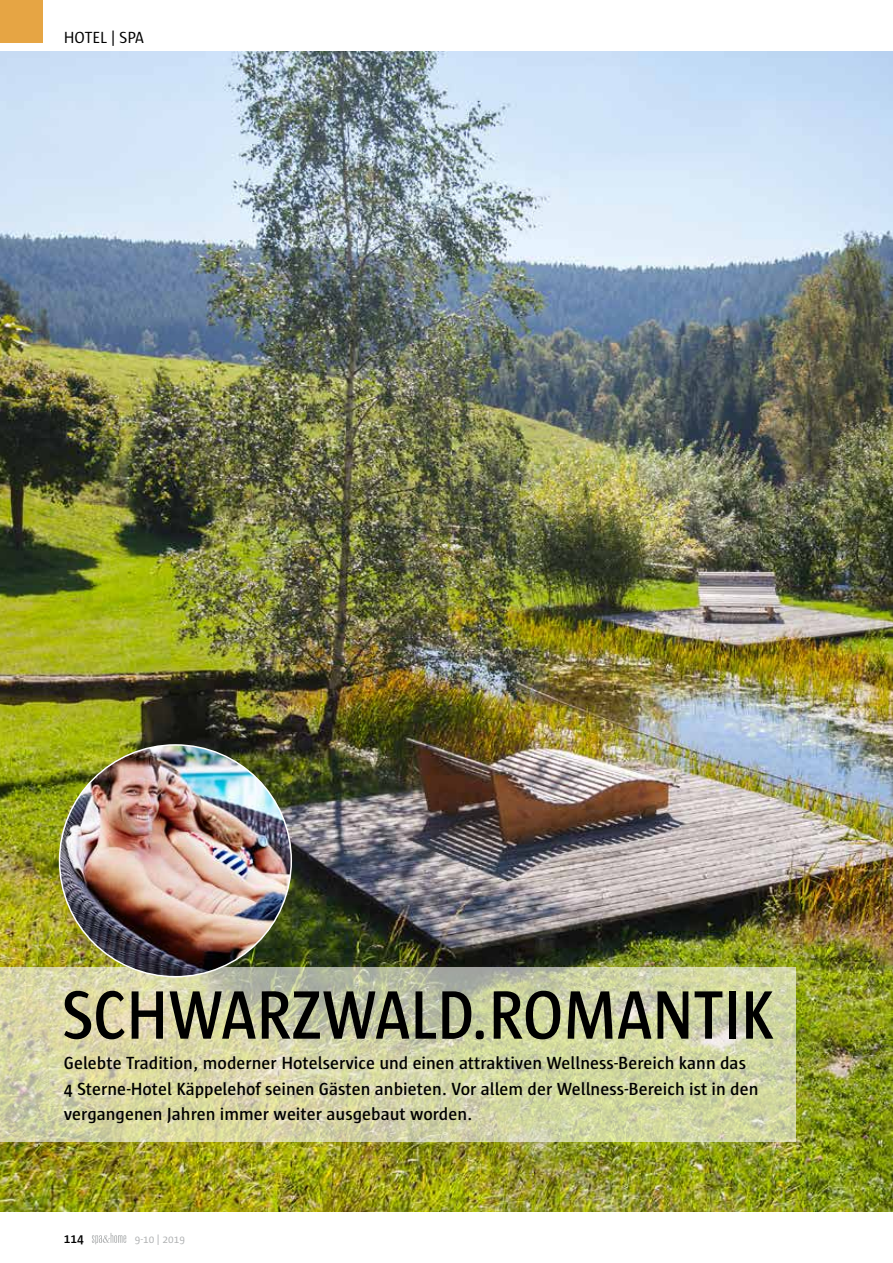
<style>
.page{position:relative;width:893px;height:1263px;background:#fff}
.page>*{position:absolute;margin:0;border:0;box-sizing:border-box;transform-origin:0 0}
.t1{font:600 70.05px "Sun";color:#000;scale:.91 1}
.t2{font:600 18px/25.5px "Sun";color:#000}
.t3{font:16.5px "Sun";color:#000}
.t4{font:600 13.5px "Sun";color:#000}
.t5{font:11.25px "Sun";color:#b1b3b4}
</style>
<div class="page">
<svg style="left:92px;top:1233px;width:34px;height:11px"></svg>
<div style="left:0;top:0;width:43px;height:43px;background:#e6a544"></div>
<img style="left:0;top:51px;width:893px;height:1161px">
<svg style="left:0;top:967px;width:795px;height:175px;background:#d1d2a6"></svg>
<img style="left:60px;top:745px;width:231px;height:232px;border-radius:116px">
<p class="t3" style="left:64px;top:28px;width:82px">HOTEL | SPA</p>
<h1 class="t1" style="left:62px;top:977px;width:785px">Schwarzwald.Romantik</h1>
<p class="t2" style="left:64px;top:1051px;width:696px">Gelebte Tradition, moderner Hotelservice und einen attraktiven Wellness-Bereich kann das<br>4 Sterne-Hotel Käppelehof seinen Gästen anbieten. Vor allem der Wellness-Bereich ist in den vergangenen Jahren immer weiter ausgebaut worden.</p>
<p class="t4" style="left:64px;top:1231px;width:22px">114</p>
<p class="t5" style="left:135px;top:1233px;width:52px">9-10 | 2019</p>
</div>
